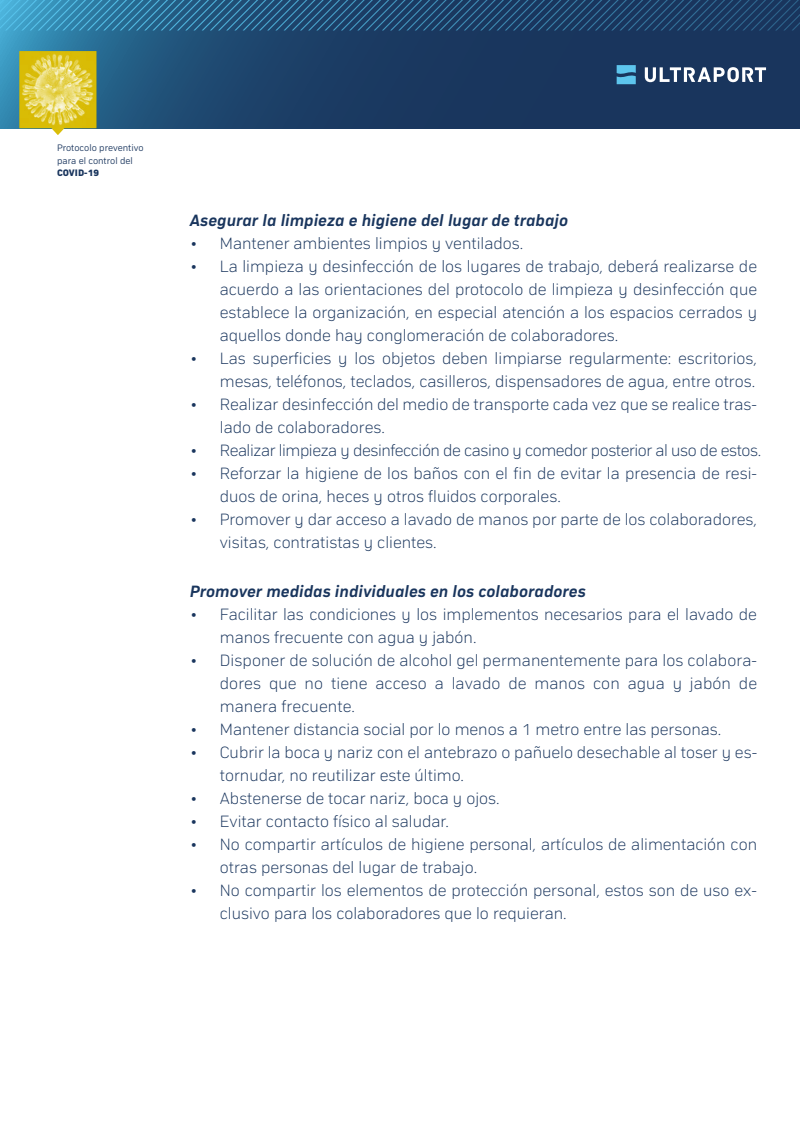
<style>
.page{position:relative;width:800px;height:1142px;background:#fff}
.page>*{position:absolute;margin:0;border:0;box-sizing:border-box;transform-origin:0 0}
.t1{font:200 17px/23px "Compasse";color:#19355d}
.t2{font:italic 700 17px "Compasse";color:#19355d}
.t3{font:200 17px "Compasse";letter-spacing:-.025em;color:#19355d}
.t4{font:300 9.8px/12.7px "Compasse";color:#19355d}
.t5{font:800 9.8px "Compasse";color:#19355d}
</style>
<div class="page">
<svg style="left:0;top:0;width:800px;height:128px;background:#1e456d"></svg>
<svg style="left:617px;top:65px;width:19px;height:19px"></svg>
<svg style="left:645px;top:67px;width:121px;height:15px"></svg>
<svg style="left:120px;top:0;width:679px;height:30px;background:#224e75"></svg>
<img style="left:19px;top:51px;width:77px;height:84px">
<p class="t4" style="left:57px;top:141px;width:88px">Protocolo preventivo para el control del</p>
<p class="t5" style="left:57px;top:167px;width:43px">COVID-19</p>
<p class="t2" style="left:190px;top:210px;width:380px">Asegurar la limpieza e higiene del lugar de trabajo</p>
<p class="t1" style="left:190px;top:231px;width:335px">• Mantener ambientes limpios y ventilados.</p>
<p class="t1" style="left:220px;top:254px;width:539px;text-align:justify;text-indent:-30px">• La limpieza y desinfección de los lugares de trabajo, deberá realizarse de acuerdo a las orientaciones del protocolo de limpieza y desinfección que establece la organización, en especial atención a los espacios cerrados y aquellos donde hay conglomeración de colaboradores.</p>
<p class="t1" style="left:190px;top:346px;width:569px;text-align:right">• Las superficies y los objetos deben limpiarse regularmente: escritorios, mesas, teléfonos, teclados, casilleros, dispensadores de agua, entre otros.</p>
<p class="t1" style="left:220px;top:392px;width:539px;text-indent:-30px">• Realizar desinfección del medio de transporte cada vez que se realice tras&shy;lado de colaboradores.</p>
<p class="t3" style="left:190px;top:440px;width:573px">• Realizar limpieza y desinfección de casino y comedor posterior al uso de estos.</p>
<p class="t1" style="left:220px;top:461px;width:539px;text-indent:-30px">• Reforzar la higiene de los baños con el fin de evitar la presencia de resi&shy;duos de orina, heces y otros fluidos corporales.</p>
<p class="t1" style="left:220px;top:507px;width:539px;text-indent:-30px">• Promover y dar acceso a lavado de manos por parte de los colaboradores, visitas, contratistas y clientes.</p>
<p class="t2" style="left:190px;top:581px;width:397px">Promover medidas individuales en los colaboradores</p>
<p class="t1" style="left:220px;top:602px;width:539px;text-indent:-30px">• Facilitar las condiciones y los implementos necesarios para el lavado de manos frecuente con agua y jabón.</p>
<p class="t1" style="left:220px;top:648px;width:539px;text-align:justify;text-indent:-30px">• Disponer de solución de alcohol gel permanentemente para los colabora&shy;dores que no tiene acceso a lavado de manos con agua y jabón de manera frecuente.</p>
<p class="t1" style="left:190px;top:717px;width:533px">• Mantener distancia social por lo menos a 1 metro entre las personas.</p>
<p class="t1" style="left:220px;top:740px;width:539px;text-indent:-30px">• Cubrir la boca y nariz con el antebrazo o pañuelo desechable al toser y es&shy;tornudar, no reutilizar este último.</p>
<p class="t1" style="left:190px;top:786px;width:311px">• Abstenerse de tocar nariz, boca y ojos.</p>
<p class="t1" style="left:190px;top:809px;width:261px">• Evitar contacto físico al saludar.</p>
<p class="t1" style="left:220px;top:832px;width:539px;text-indent:-30px">• No compartir artículos de higiene personal, artículos de alimentación con otras personas del lugar de trabajo.</p>
<p class="t1" style="left:220px;top:878px;width:539px;text-indent:-30px">• No compartir los elementos de protección personal, estos son de uso ex&shy;clusivo para los colaboradores que lo requieran.</p>
</div>
